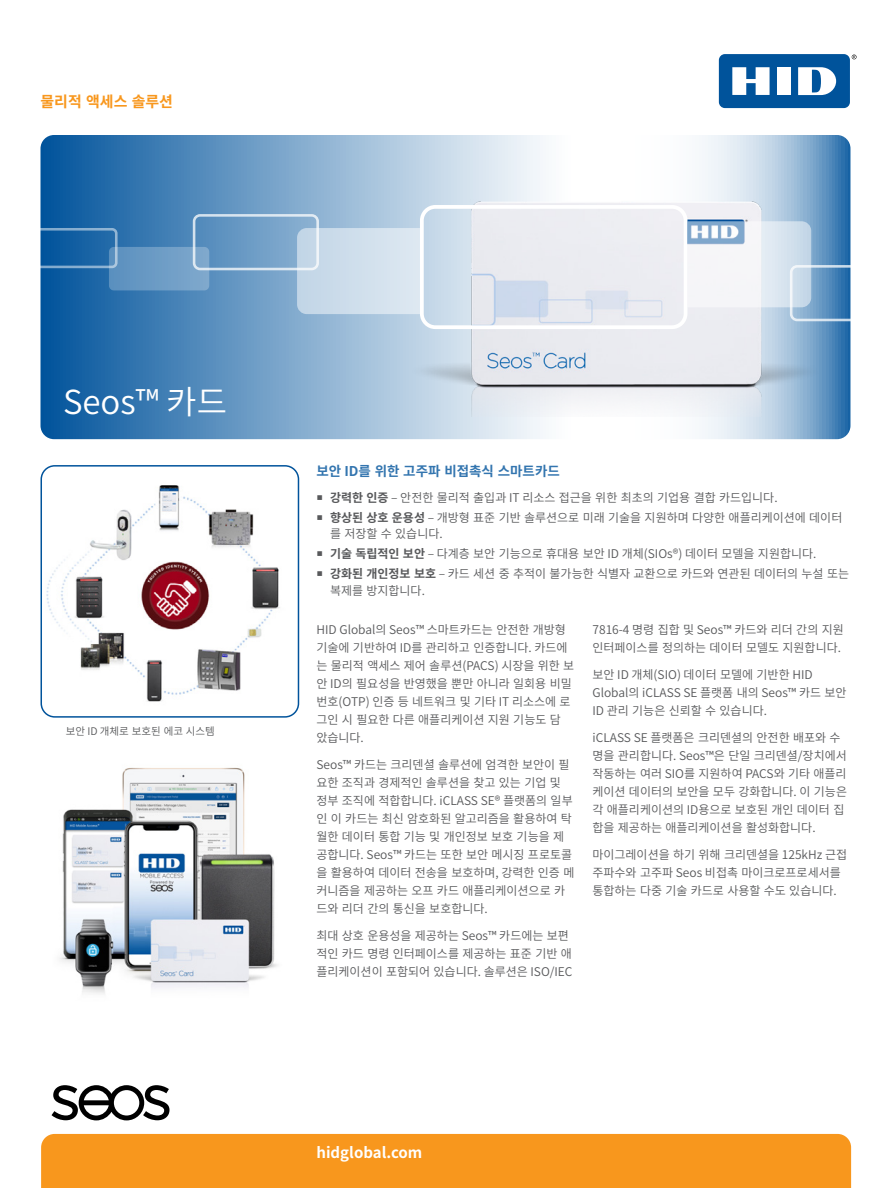
<style>
.page{position:relative;width:891px;height:1188px;background:#fff}
.page>*{position:absolute;margin:0;border:0;box-sizing:border-box;transform-origin:0 0}
.t1{font:600 33px "Noto Sans CJ Kkr";color:#fff}
.t2{font:700 15px "Noto Sans CJ Kkr";color:#fff}
.t3{font:700 15px "Noto Sans CJ Kkr";color:#f8971d}
.sub_head{font:700 13.5px "Noto Sans CJ Kkr";color:#3375af}
.Body{font:600 12px/18px "Noto Sans CJ Kkr";color:#58595b}
.t4{font:600 10.5px "Noto Sans CJ Kkr";color:#58595b}
.s1{font-weight:700}
</style>
<div class="page">
<svg style="left:852px;top:55px;width:5px;height:4px"></svg>
<div style="left:719px;top:54px;width:131px;height:54px;background:#00539b;border-radius:6px"></div>
<div style="left:777px;top:67px;width:14px;height:28px;background:#fff"></div>
<svg style="left:732px;top:67px;width:38px;height:28px"></svg>
<svg style="left:798px;top:67px;width:38px;height:28px"></svg>
<svg style="left:40px;top:135px;width:810px;height:304px;background:#79a4ca"></svg>
<div style="left:41px;top:1134px;width:810px;height:54px;background:#f8971d"></div>
<img style="left:46px;top:485px;width:234px;height:217px">
<div style="left:41px;top:465px;width:258px;height:253px;border:2px solid #00539b;border-radius:14px"></div>
<img style="left:59px;top:767px;width:219px;height:227px">
<svg style="left:52px;top:1085px;width:117px;height:35px"></svg>
<img style="left:400px;top:193px;width:428px;height:224px">
<div style="left:193px;top:214px;width:126px;height:56px;border:3px solid #fff;border-radius:6px"></div>
<svg style="left:109px;top:247px;width:100px;height:43px;background:#6f9dc6"></svg>
<div style="left:28px;top:228px;width:90px;height:40px;border:3px solid #fff;border-radius:4px"></div>
<div style="left:420px;top:205px;width:267px;height:124px;border:4px solid #fff;border-radius:14px"></div>
<svg style="left:297px;top:228px;width:123px;height:86px;background:#cfdeec"></svg>
<svg style="left:687px;top:221px;width:163px;height:100px"></svg>
<p class="t3" style="left:40px;top:93px;width:134px">물리적 액세스 솔루션</p>
<p class="t1" style="left:63px;top:383px;width:166px">Seos™ 카드</p>
<p class="t4" style="left:66px;top:726px;width:151px">보안 ID 개체로 보호된 에코 시스템</p>
<p class="sub_head" style="left:316px;top:464px;width:245px">보안 ID를 위한 고주파 비접촉식 스마트카드</p>
<p class="Body" style="left:330px;top:489px;width:449px"><span class="s1">강력한 인증</span> – 안전한 물리적 출입과 IT 리소스 접근을 위한 최초의 기업용 결합 카드입니다.</p>
<p class="Body" style="left:330px;top:509px;width:514px;line-height:16.5px"><span class="s1">향상된 상호 운용성</span> – 개방형 표준 기반 솔루션으로 미래 기술을 지원하며 다양한 애플리케이션에 데이터 를 저장할 수 있습니다.</p>
<p class="Body" style="left:330px;top:545px;width:488px"><span class="s1">기술 독립적인 보안</span> – 다계층 보안 기능으로 휴대용 보안 ID 개체(SIOs®) 데이터 모델을 지원합니다.</p>
<p class="Body" style="left:330px;top:566px;width:521px;line-height:16.5px"><span class="s1">강화된 개인정보 보호</span> – 카드 세션 중 추적이 불가능한 식별자 교환으로 카드와 연관된 데이터의 누설 또는 복제를 방지합니다.</p>
<p class="Body" style="left:316px;top:621px;width:259px">HID Global의 Seos™ 스마트카드는 안전한 개방형 기술에 기반하여 ID를 관리하고 인증합니다. 카드에 는 물리적 액세스 제어 솔루션(PACS) 시장을 위한 보 안 ID의 필요성을 반영했을 뿐만 아니라 일회용 비밀 번호(OTP) 인증 등 네트워크 및 기타 IT 리소스에 로 그인 시 필요한 다른 애플리케이션 지원 기능도 담 았습니다.</p>
<p class="Body" style="left:316px;top:756px;width:259px">Seos™ 카드는 크리덴셜 솔루션에 엄격한 보안이 필 요한 조직과 경제적인 솔루션을 찾고 있는 기업 및 정부 조직에 적합합니다. iCLASS SE® 플랫폼의 일부 인 이 카드는 최신 암호화된 알고리즘을 활용하여 탁 월한 데이터 통합 기능 및 개인정보 보호 기능을 제 공합니다. Seos™ 카드는 또한 보안 메시징 프로토콜 을 활용하여 데이터 전송을 보호하며, 강력한 인증 메 커니즘을 제공하는 오프 카드 애플리케이션으로 카 드와 리더 간의 통신을 보호합니다.</p>
<p class="Body" style="left:316px;top:926px;width:257px">최대 상호 운용성을 제공하는 Seos™ 카드에는 보편 적인 카드 명령 인터페이스를 제공하는 표준 기반 애 플리케이션이 포함되어 있습니다. 솔루션은 ISO/IEC</p>
<p class="Body" style="left:592px;top:621px;width:253px">7816-4 명령 집합 및 Seos™ 카드와 리더 간의 지원 인터페이스를 정의하는 데이터 모델도 지원합니다.</p>
<p class="Body" style="left:592px;top:666px;width:256px">보안 ID 개체(SIO) 데이터 모델에 기반한 HID<br>Global의 iCLASS SE 플랫폼 내의 Seos™ 카드 보안<br>ID 관리 기능은 신뢰할 수 있습니다.</p>
<p class="Body" style="left:592px;top:728px;width:256px">iCLASS SE 플랫폼은 크리덴셜의 안전한 배포와 수 명을 관리합니다. Seos™은 단일 크리덴셜/장치에서 작동하는 여러 SIO를 지원하여 PACS와 기타 애플리 케이션 데이터의 보안을 모두 강화합니다. 이 기능은 각 애플리케이션의 ID용으로 보호된 개인 데이터 집 합을 제공하는 애플리케이션을 활성화합니다.</p>
<p class="Body" style="left:592px;top:845px;width:256px">마이그레이션을 하기 위해 크리덴셜을 125kHz 근접 주파수와 고주파 Seos 비접촉 마이크로프로세서를 통합하는 다중 기술 카드로 사용할 수도 있습니다.</p>
<p class="t2" style="left:316px;top:1144px;width:107px">hidglobal.com</p>
</div>
